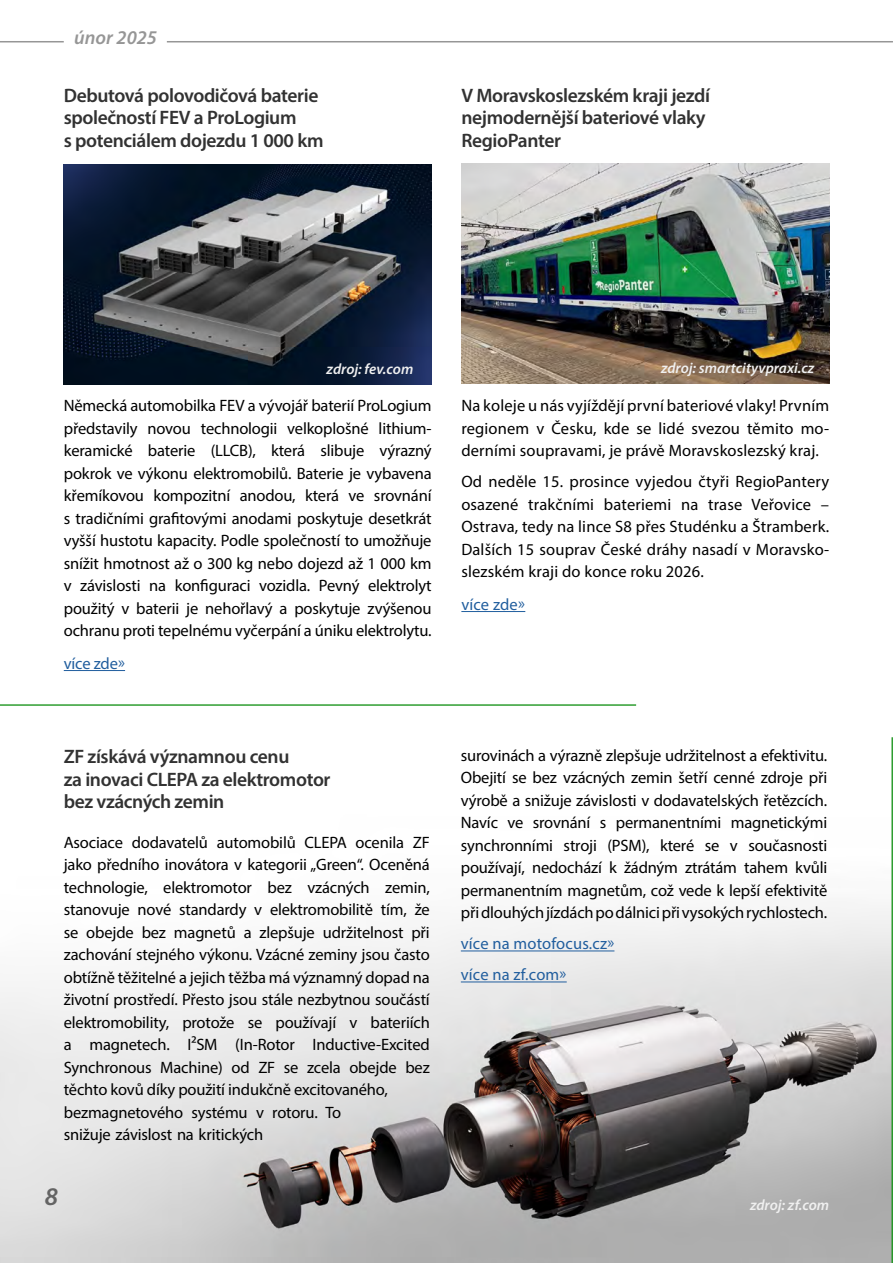
<style>
.page{position:relative;width:893px;height:1263px;background:#fff}
.page>*{position:absolute;margin:0;border:0;box-sizing:border-box;transform-origin:0 0}
.t1{font:italic 600 25.5px "Myriad Pro";color:#646464}
.t2{font:600 19.5px/22.5px "Myriad Pro";letter-spacing:-.02em;color:#323232}
.t3{font:italic 600 19.5px "Myriad Pro";color:#969696}
.t4{font:16.5px/22.5px "Myriad Pro";letter-spacing:-.01em;color:#000;text-align:justify}
.t5{font:16.5px/31px "Myriad Pro";letter-spacing:.01em;color:#215e9e}
.t6{font:italic 600 15px "Myriad Pro";color:#f0f0f0}
</style>
<div class="page">
<hr style="left:0;top:41px;width:64px;height:1px;background:#969696">
<hr style="left:167px;top:41px;width:726px;height:1px;background:#969696">
<hr style="left:64px;top:670px;width:61px;height:1px;background:#215e9e">
<hr style="left:461px;top:611px;width:64px;height:1px;background:#215e9e">
<img style="left:64px;top:165px;width:368px;height:219px">
<img style="left:462px;top:163px;width:367px;height:220px">
<svg style="left:0;top:704px;width:893px;height:559px"></svg>
<p class="t3" style="left:74px;top:25px;width:84px">únor 2025</p>
<p class="t2" style="left:64px;top:84px;width:261px">Debutová polovodičová baterie společností FEV a ProLogium<br>s potenciálem dojezdu 1 000 km</p>
<p class="t2" style="left:461px;top:84px;width:250px">V Moravskoslezském kraji jezdí nejmodernější bateriové vlaky<br>RegioPanter</p>
<p class="t6" style="left:327px;top:359px;width:88px">zdroj: fev.com</p>
<p class="t6" style="left:661px;top:358px;width:155px">zdroj: smartcityvpraxi.cz</p>
<p class="t4" style="left:64px;top:394px;width:369px">Německá automobilka FEV a vývojář baterií ProLogium představily novou technologii velkoplošné lithium&shy;keramické baterie (LLCB), která slibuje výrazný pokrok ve výkonu elektromobilů. Baterie je vybavena křemíkovou kompozitní anodou, která ve srovnání s tradičními grafitovými anodami poskytuje desetkrát vyšší hustotu kapacity. Podle společností to umožňuje snížit hmotnost až o 300 kg nebo dojezd až 1 000 km v závislosti na konfiguraci vozidla. Pevný elektrolyt použitý v baterii je nehořlavý a poskytuje zvýšenou ochranu proti tepelnému vyčerpání a úniku elektrolytu.</p>
<p class="t5" style="left:64px;top:648px;width:63px">více zde»</p>
<p class="t4" style="left:461px;top:394px;width:369px">Na koleje u nás vyjíždějí první bateriové vlaky! Prvním regionem v Česku, kde se lidé svezou těmito mo&shy;derními soupravami, je právě Moravskoslezský kraj.</p>
<p class="t4" style="left:461px;top:470px;width:369px">Od neděle 15. prosince vyjedou čtyři RegioPantery osazené trakčními bateriemi na trase Veřovice – Ostrava, tedy na lince S8 přes Studénku a Štramberk.<br>Dalších 15 souprav České dráhy nasadí v Moravsko&shy;slezském kraji do konce roku 2026.</p>
<p class="t5" style="left:461px;top:589px;width:65px">více zde»</p>
<p class="t2" style="left:64px;top:745px;width:268px">ZF získává významnou cenu<br>za inovaci CLEPA za elektromotor bez vzácných zemin</p>
<p class="t4" style="left:64px;top:830px;width:368px;text-align:left">Asociace dodavatelů automobilů CLEPA ocenila ZF jako předního inovátora v kategorii „Green“. Oceněná technologie, elektromotor bez vzácných zemin, stanovuje nové standardy v elektromobilitě tím, že se obejde bez magnetů a zlepšuje udržitelnost při zachování stejného výkonu. Vzácné zeminy jsou často obtížně těžitelné a jejich těžba má významný dopad na životní prostředí. Přesto jsou stále nezbytnou součástí elektromobility, protože se používají v bateriích a magnetech. I²SM (In-Rotor Inductive-Excited Synchronous Machine) od ZF se zcela obejde bez těchto kovů díky použití indukčně excitovaného, bezmagnetového systému v rotoru. To<br>snižuje závislost na kritických</p>
<h1 class="t1" style="left:45px;top:1180px;width:15px">8</h1>
<p class="t4" style="left:461px;top:744px;width:368px">surovinách a výrazně zlepšuje udržitelnost a efektivitu.<br>Obejití se bez vzácných zemin šetří cenné zdroje při výrobě a snižuje závislosti v dodavatelských řetězcích.<br>Navíc ve srovnání s permanentními magnetickými synchronními stroji (PSM), které se v současnosti používají, nedochází k žádným ztrátám tahem kvůli permanentním magnetům, což vede k lepší efektivitě při dlouhých jízdách po dálnici při vysokých rychlostech.</p>
<p class="t5" style="left:461px;top:928px;width:155px">více na motofocus.cz» více na zf.com»</p>
<p class="t6" style="left:750px;top:1195px;width:81px">zdroj: zf.com</p>
</div>
